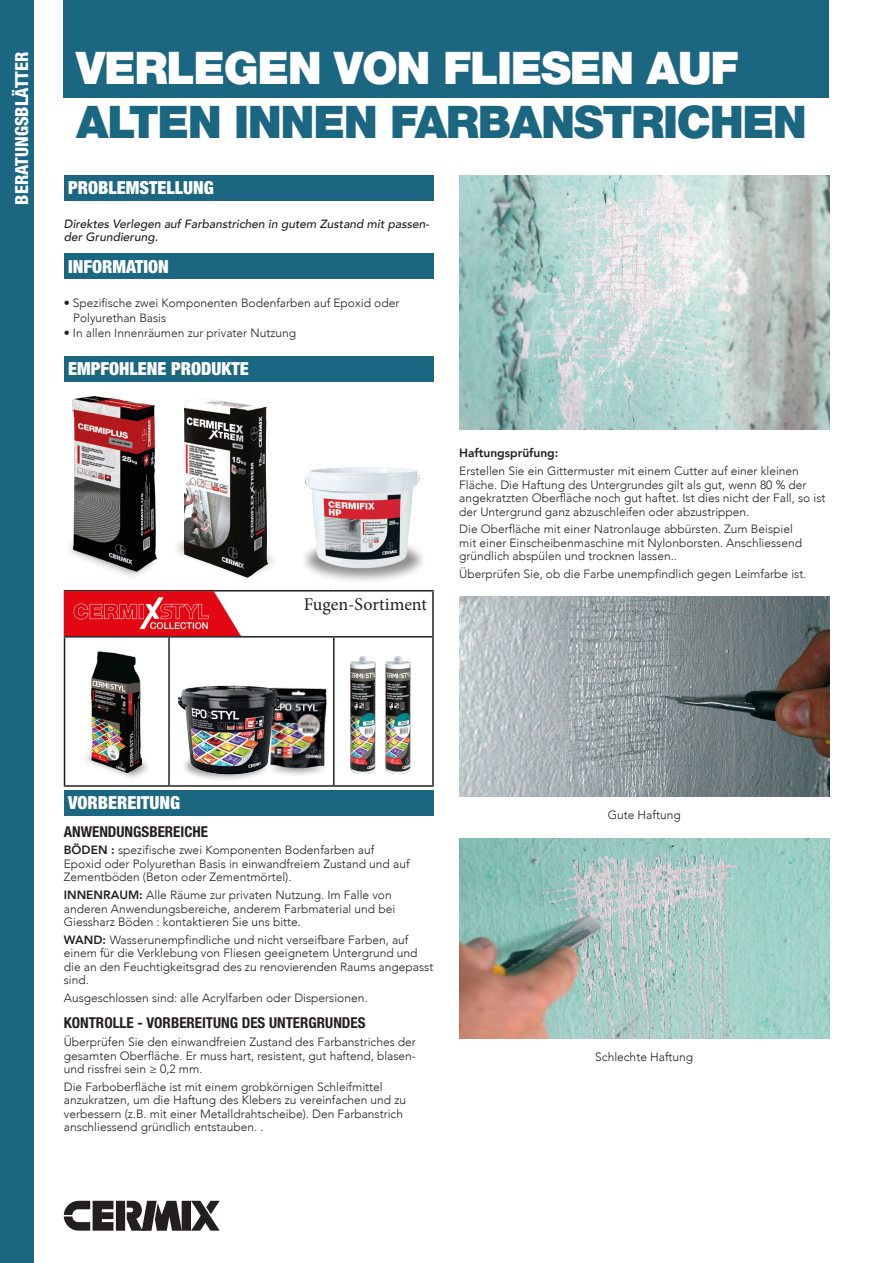
<style>
.page{position:relative;width:893px;height:1263px;background:#fff}
.page>*{position:absolute;margin:0;border:0;box-sizing:border-box;transform-origin:0 0}
.t1{font:900 45px/54px "Helvetica Neue LT Std";letter-spacing:-.03em;color:#1b6681}
.t2{font:900 condensed 18px "Helvetica Neue LT Std";color:#fff}
.t3{font:800 condensed 18px "Helvetica Neue LT Std";color:#fff}
.t4{font:18px "Minion Pro";color:#231f20}
.t5{font:700 condensed 15px "Helvetica Neue LT Std";color:#231f20}
._4_texte_courant_ok{font:300 12px/13.5px "Avenir";color:#231f20}
.t6{font:italic 500 12px/13.5px "Avenir";color:#231f20}
._4_texte_courant_ok-2{font:800 12px "Avenir";color:#231f20}
.s1{color:#fff}
.s2{font-weight:800}
</style>
<div class="page">
<div style="left:64px;top:0;width:765px;height:98px;background:#1b6681"></div>
<div style="left:0;top:0;width:34px;height:1263px;background:#1b6681"></div>
<svg style="left:64px;top:1201px;width:156px;height:30px"></svg>
<div style="left:64px;top:254px;width:370px;height:25px;background:#1b6681"></div>
<div style="left:64px;top:175px;width:370px;height:26px;background:#1b6681"></div>
<div style="left:64px;top:356px;width:370px;height:26px;background:#1b6681"></div>
<div style="left:64px;top:790px;width:370px;height:26px;background:#1b6681"></div>
<img style="left:459px;top:175px;width:370px;height:254px">
<img style="left:459px;top:596px;width:370px;height:200px">
<img style="left:459px;top:838px;width:370px;height:200px">
<img style="left:70px;top:395px;width:88px;height:181px">
<div style="left:170px;top:532px;width:109px;height:48px;background:#231f20;opacity:.5"></div>
<img style="left:184px;top:400px;width:84px;height:178px">
<div style="left:300px;top:536px;width:126px;height:48px;background:#231f20;opacity:.5"></div>
<img style="left:304px;top:467px;width:116px;height:104px">
<hr style="left:64px;top:590px;width:105px;height:1px;background:#231f20">
<hr style="left:64px;top:591px;width:1px;height:45px;background:#231f20">
<hr style="left:169px;top:590px;width:165px;height:1px;background:#231f20">
<hr style="left:334px;top:590px;width:100px;height:1px;background:#231f20">
<hr style="left:432px;top:591px;width:2px;height:45px;background:#231f20">
<hr style="left:64px;top:636px;width:105px;height:1px;background:#231f20">
<hr style="left:64px;top:637px;width:1px;height:148px;background:#231f20">
<hr style="left:169px;top:636px;width:165px;height:1px;background:#231f20">
<hr style="left:168px;top:637px;width:2px;height:148px;background:#231f20">
<hr style="left:334px;top:636px;width:100px;height:1px;background:#231f20">
<hr style="left:333px;top:637px;width:2px;height:148px;background:#231f20">
<hr style="left:432px;top:637px;width:2px;height:148px;background:#231f20">
<hr style="left:64px;top:785px;width:105px;height:2px;background:#231f20">
<hr style="left:169px;top:785px;width:165px;height:2px;background:#231f20">
<hr style="left:334px;top:785px;width:100px;height:2px;background:#231f20">
<div style="left:81px;top:747px;width:72px;height:34px;background:#231f20;opacity:.5"></div>
<svg style="left:91px;top:715px;width:1px;height:21px"></svg>
<img style="left:92px;top:651px;width:49px;height:122px">
<div style="left:265px;top:756px;width:65px;height:21px;background:#231f20;opacity:.5"></div>
<div style="left:181px;top:750px;width:89px;height:32px;background:#231f20;opacity:.5"></div>
<img style="left:283px;top:687px;width:47px;height:86px">
<img style="left:178px;top:685px;width:105px;height:92px">
<img style="left:350px;top:657px;width:61px;height:117px">
<img style="left:65px;top:591px;width:175px;height:45px">
<h2 class="t3" style="left:11px;top:204px;width:154px;rotate:-90deg">BERATUNGSBLÄTTER</h2>
<p class="t1" style="left:76px;top:41px;width:732px"><span class="s1">VERLEGEN VON FLIESEN AUF<br></span>ALTEN INNEN FARBANSTRICHEN</p>
<p class="t2" style="left:68px;top:177px;width:147px">PROBLEMSTELLUNG</p>
<p class="t6" style="left:64px;top:217px;width:367px">Direktes Verlegen auf Farbanstrichen in gutem Zustand mit passen&shy;der Grundierung.</p>
<p class="t2" style="left:68px;top:255px;width:102px">INFORMATION</p>
<p class="_4_texte_courant_ok" style="left:73px;top:296px;width:328px;line-height:15px;text-indent:-9px">• Spezifische zwei Komponenten Bodenfarben auf Epoxid oder<br>Polyurethan Basis</p>
<p class="_4_texte_courant_ok" style="left:64px;top:326px;width:234px">• In allen Innenräumen zur privater Nutzung</p>
<p class="t2" style="left:68px;top:358px;width:182px">EMPFOHLENE PRODUKTE</p>
<p class="t4" style="left:304px;top:592px;width:125px">Fugen-Sortiment</p>
<p class="_4_texte_courant_ok-2" style="left:459px;top:444px;width:101px">Haftungsprüfung:</p>
<p class="_4_texte_courant_ok" style="left:459px;top:464px;width:368px">Erstellen Sie ein Gittermuster mit einem Cutter auf einer kleinen Fläche. Die Haftung des Untergrundes gilt als gut, wenn 80 % der angekratzten Oberfläche noch gut haftet. Ist dies nicht der Fall, so ist der Untergrund ganz abzuschleifen oder abzustrippen.</p>
<p class="_4_texte_courant_ok" style="left:459px;top:523px;width:344px">Die Oberfläche mit einer Natronlauge abbürsten. Zum Beispiel mit einer Einscheibenmaschine mit Nylonborsten. Anschliessend gründlich abspülen und trocknen lassen..</p>
<p class="_4_texte_courant_ok" style="left:459px;top:567px;width:349px">Überprüfen Sie, ob die Farbe unempfindlich gegen Leimfarbe ist.</p>
<p class="t2" style="left:68px;top:792px;width:114px">VORBEREITUNG</p>
<p class="t5" style="left:64px;top:822px;width:146px">ANWENDUNGSBEREICHE</p>
<p class="_4_texte_courant_ok" style="left:64px;top:843px;width:347px"><span class="s2">BÖDEN :</span> spezifische zwei Komponenten Bodenfarben auf<br>Epoxid oder Polyurethan Basis in einwandfreiem Zustand und auf<br>Zementböden (Beton oder Zementmörtel).</p>
<p class="_4_texte_courant_ok" style="left:64px;top:888px;width:333px"><span class="s2">INNENRAUM:</span> Alle Räume zur privaten Nutzung. Im Falle von anderen Anwendungsbereiche, anderem Farbmaterial und bei<br>Giessharz Böden : kontaktieren Sie uns bitte.</p>
<p class="_4_texte_courant_ok" style="left:64px;top:933px;width:371px"><span class="s2">WAND:</span> Wasserunempfindliche und nicht verseifbare Farben, auf einem für die Verklebung von Fliesen geeignetem Untergrund und die an den Feuchtigkeitsgrad des zu renovierenden Raums angepasst sind.</p>
<p class="_4_texte_courant_ok" style="left:64px;top:991px;width:305px">Ausgeschlossen sind: alle Acrylfarben oder Dispersionen.</p>
<p class="t5" style="left:64px;top:1014px;width:303px">KONTROLLE - VORBEREITUNG DES UNTERGRUNDES</p>
<p class="_4_texte_courant_ok" style="left:64px;top:1035px;width:354px;text-align:justify">Überprüfen Sie den einwandfreien Zustand des Farbanstriches der gesamten Oberfläche. Er muss hart, resistent, gut haftend, blasen&shy;und rissfrei sein ≥ 0,2 mm.</p>
<p class="_4_texte_courant_ok" style="left:64px;top:1080px;width:344px">Die Farboberfläche ist mit einem grobkörnigen Schleifmittel anzukratzen, um die Haftung des Klebers zu vereinfachen und zu verbessern (z.B. mit einer Metalldrahtscheibe). Den Farbanstrich anschliessend gründlich entstauben. .</p>
<p class="_4_texte_courant_ok" style="left:608px;top:808px;width:74px">Gute Haftung</p>
<p class="_4_texte_courant_ok" style="left:595px;top:1050px;width:100px">Schlechte Haftung</p>
</div>
